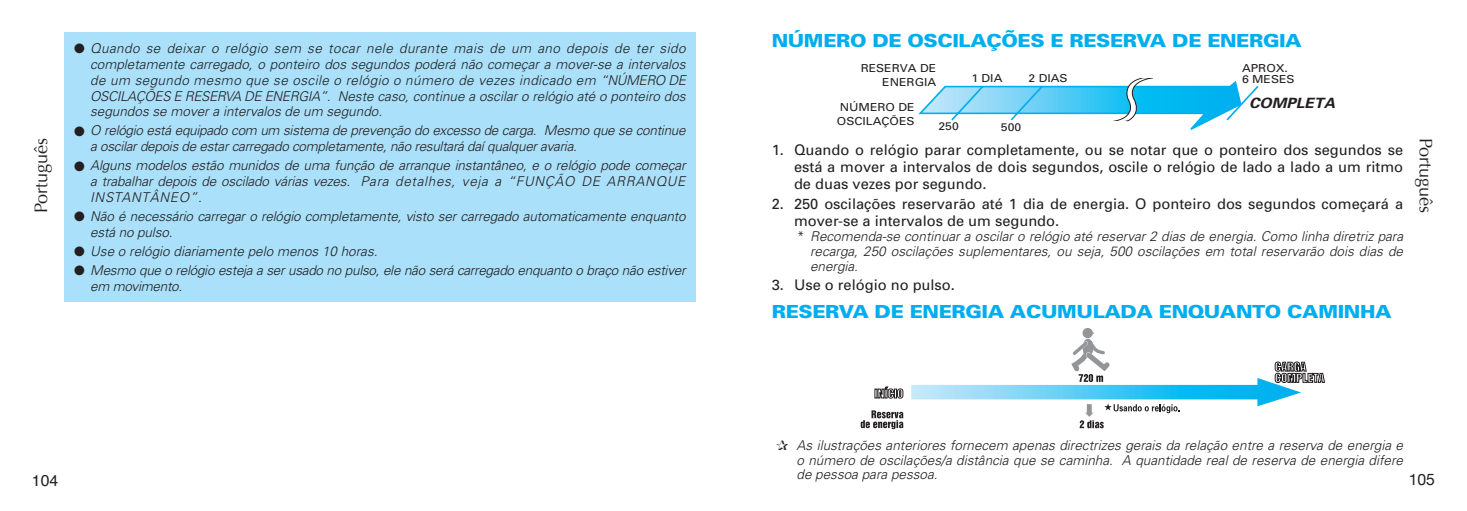
<style>
.page{position:relative;width:1467px;height:511px;background:#fff}
.page>*{position:absolute;margin:0;border:0;box-sizing:border-box;transform-origin:0 0}
.t1{font:900 18px "Univers";letter-spacing:-.02em;color:#00aeef;scale:1.1 1}
.t2{font:18px "Optima";color:#231f20}
.t3{font:15.75px "Helvetica";color:#231f20}
.t4{font:15.75px "Helvetica Neue";color:#231f20}
.t5{font:14.62px/16.9px "Univers";color:#231f20;text-align:justify}
.t6{font:italic 700 14.17px "Univers";color:#231f20;scale:1.1 1}
.t7{font:italic 300 13.5px/15.8px "Univers";letter-spacing:-.01em;color:#231f20;text-align:justify}
.t8{font:11.03px/13.3px "Univers";color:#231f20;scale:1.1 1}
.s1{font-style:normal}
</style>
<div class="page">
<div style="left:64px;top:32px;width:631px;height:269px;background:#aae0f9"></div>
<svg style="left:1083px;top:327px;width:10px;height:11px"></svg>
<svg style="left:861px;top:410px;width:42px;height:18px"></svg>
<svg style="left:875px;top:386px;width:26px;height:12px"></svg>
<div style="left:897px;top:388px;width:6px;height:10px;border:1px solid #231f20;border-radius:3px"></div>
<svg style="left:911px;top:332px;width:414px;height:96px"></svg>
<svg style="left:918px;top:78px;width:341px;height:52px"></svg>
<hr style="left:1105px;top:121px;width:22px;height:2px;background:#fff">
<h1 class="t1" style="left:772px;top:30px;width:483px">NÚMERO DE OSCILAÇÕES E RESERVA DE ENERGIA</h1>
<p class="t7" style="left:90px;top:40px;width:597px;text-indent:-16px">● Quando se deixar o relógio sem se tocar nele durante mais de um ano depois de ter sido completamente carregado, o ponteiro dos segundos poderá não começar a mover-se a intervalos de um segundo mesmo que se oscile o relógio o número de vezes indicado em “NÚMERO DE OSCILAÇÕES E RESERVA DE ENERGIA”. Neste caso, continue a oscilar o relógio até o ponteiro dos segundos se mover a intervalos de um segundo.</p>
<p class="t7" style="left:90px;top:123px;width:597px;text-indent:-16px">● O relógio está equipado com um sistema de prevenção do excesso de carga. Mesmo que se continue a oscilar depois de estar carregado completamente, não resultará daí qualquer avaria.</p>
<p class="t7" style="left:90px;top:157px;width:597px;text-indent:-16px">● Alguns modelos estão munidos de uma função de arranque instantâneo, e o relógio pode começar a trabalhar depois de oscilado várias vezes. Para detalhes, veja a “FUNÇÃO DE ARRANQUE INSTANTÂNEO”.</p>
<p class="t7" style="left:90px;top:208px;width:597px;text-indent:-16px">● Não é necessário carregar o relógio completamente, visto ser carregado automaticamente enquanto está no pulso.</p>
<p class="t7" style="left:74px;top:243px;width:305px">● Use o relógio diariamente pelo menos 10 horas.</p>
<p class="t7" style="left:90px;top:262px;width:597px;text-indent:-16px">● Mesmo que o relógio esteja a ser usado no pulso, ele não será carregado enquanto o braço não estiver em movimento.</p>
<p class="t8" style="left:1242px;top:63px;width:49px;line-height:11px">APROX.<br>6 MESES</p>
<p class="t8" style="left:861px;top:62px;width:70px;text-align:right">RESERVA DE<br>ENERGIA</p>
<p class="t8" style="left:837px;top:101px;width:72px">NÚMERO DE<br>OSCILAÇÕES</p>
<p class="t8" style="left:971px;top:72px;width:30px">1 DIA</p>
<p class="t8" style="left:1029px;top:72px;width:37px">2 DIAS</p>
<p class="t6" style="left:1249px;top:94px;width:80px">COMPLETA</p>
<p class="t8" style="left:939px;top:120px;width:20px">250</p>
<p class="t8" style="left:1001px;top:120px;width:20px">500</p>
<h1 class="t2" style="left:31px;top:213px;width:77px;rotate:-90deg">Português</h1>
<h1 class="t2" style="left:1436px;top:138px;width:77px;rotate:90deg">Português</h1>
<p class="t5" style="left:794px;top:141px;width:611px;text-indent:-22px">1. Quando o relógio parar completamente, ou se notar que o ponteiro dos segundos se está a mover a intervalos de dois segundos, oscile o relógio de lado a lado a um ritmo de duas vezes por segundo.</p>
<p class="t5" style="left:794px;top:195px;width:611px;text-indent:-22px">2. 250 oscilações reservarão até 1 dia de energia. O ponteiro dos segundos começará a mover-se a intervalos de um segundo.</p>
<p class="t7" style="left:810px;top:229px;width:595px;line-height:14.6px;text-indent:-13px"><span class="s1">*</span> Recomenda-se continuar a oscilar o relógio até reservar 2 dias de energia. Como linha diretriz para recarga, 250 oscilações suplementares, ou seja, 500 oscilações em total reservarão dois dias de energia.</p>
<p class="t5" style="left:772px;top:276px;width:185px">3. Use o relógio no pulso.</p>
<h1 class="t1" style="left:772px;top:300px;width:565px">RESERVA DE ENERGIA ACUMULADA ENQUANTO CAMINHA</h1>
<p class="t7" style="left:796px;top:437px;width:608px;line-height:14.6px">As ilustrações anteriores fornecem apenas directrizes gerais da relação entre a reserva de energia e o número de oscilações/a distância que se caminha. A quantidade real de reserva de energia difere de pessoa para pessoa.</p>
<p class="t3" style="left:32px;top:467px;width:28px">104</p>
<p class="t4" style="left:1409px;top:469px;width:28px">105</p>
</div>
